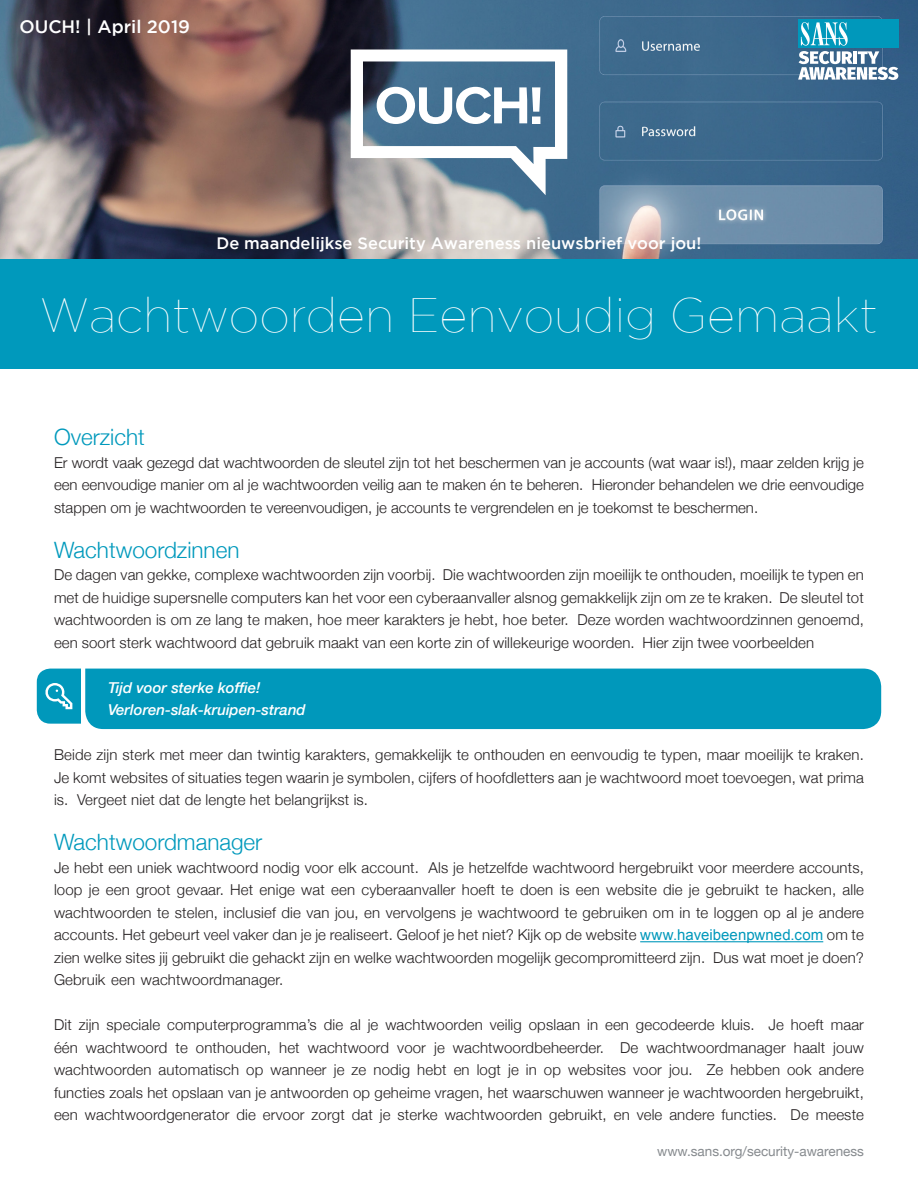
<style>
.page{position:relative;width:918px;height:1188px;background:#fff}
.page>*{position:absolute;margin:0;border:0;box-sizing:border-box;transform-origin:0 0}
.t1{font:100 48px "Gotham";color:#fff}
.MainText{font:300 22.5px "Helvetica Neue";color:#0099bc}
.t2{font:500 18px "Gotham";color:#fff}
.t3{font:500 16.5px "Gotham";color:#fff}
.MainText-2{font:300 15px/22.5px "Helvetica Neue";letter-spacing:.01em;color:#231f20}
.indents{font:italic 500 15px "Helvetica Neue";color:#fff}
.t4{font:13.5px "Helvetica Neue";color:#868a8e}
.s1{font-family:"Arial";font-weight:400;color:#0098bb}
</style>
<div class="page">
<div style="left:85px;top:669px;width:796px;height:60px;background:#0098bb"></div>
<hr style="left:640px;top:941px;width:183px;height:1px;background:#0098bb">
<img style="left:0;top:0;width:918px;height:259px">
<div style="left:0;top:259px;width:918px;height:110px;background:#0099bc"></div>
<svg style="left:351px;top:50px;width:216px;height:145px"></svg>
<div style="left:798px;top:19px;width:100px;height:29px;background:#0098bb"></div>
<svg style="left:798px;top:22px;width:100px;height:58px"></svg>
<svg style="left:37px;top:669px;width:44px;height:55px;background:#1da3c2"></svg>
<p class="t2" style="left:19px;top:16px;width:172px">OUCH! | April 2019</p>
<p class="t3" style="left:217px;top:233px;width:487px">De maandelijkse Security Awareness nieuwsbrief voor jou!</p>
<p class="t1" style="left:40px;top:289px;width:839px">Wachtwoorden Eenvoudig Gemaakt</p>
<p class="MainText" style="left:54px;top:419px;width:92px">Overzicht</p>
<p class="MainText-2" style="left:54px;top:450px;width:812px;text-align:right">Er wordt vaak gezegd dat wachtwoorden de sleutel zijn tot het beschermen van je accounts (wat waar is ,! ) maar zelden krijg je<br>Hieronder behandelen we drie eenvoudige</p>
<p class="MainText-2" style="left:54px;top:472px;width:706px">een eenvoudige manier om al je wachtwoorden veilig aan te maken én te beheren.<br>stappen om je wachtwoorden te vereenvoudigen je, accounts te vergrendelen en je toekomst te beschermen.</p>
<p class="MainText" style="left:54px;top:532px;width:187px">Wachtwoordzinnen</p>
<p class="MainText-2" style="left:443px;top:562px;width:423px">Die wachtwoorden zijn moeilijk te onthouden, moeilijk te typen en</p>
<p class="MainText-2" style="left:54px;top:562px;width:383px">De dagen van gekke, complexe wachtwoorden zijn voorbij.</p>
<p class="MainText-2" style="left:578px;top:585px;width:288px;text-indent:-524px">met de huidige supersnelle computers kan het voor een cyberaanvaller alsnog gemakkelijk zijn om ze te kraken.<br>Deze worden wachtwoordzinnen genoemd,</p>
<p class="MainText-2" style="left:779px;top:585px;width:86px">De sleutel tot</p>
<p class="MainText-2" style="left:54px;top:607px;width:516px">wachtwoorden is om ze lang te maken, hoe meer karakters je hebt, hoe beter.</p>
<p class="MainText-2" style="left:54px;top:630px;width:582px">een soort sterk wachtwoord dat gebruik maakt van een korte zin of willekeurige woorden.</p>
<p class="indents" style="left:108px;top:674px;width:154px">Tijd voor sterke koffie!</p>
<p class="indents" style="left:108px;top:697px;width:199px">Verloren-slak-kruipen-strand</p>
<p class="MainText-2" style="left:54px;top:742px;width:811px">Beide zijn sterk met meer dan twintig karakters, gemakkelijk te onthouden en eenvoudig te typen, maar moeilijk te kraken.</p>
<p class="MainText-2" style="left:54px;top:765px;width:811px">Je komt websites of situaties tegen waarin je symbolen, cijfers of hoofdletters aan je wachtwoord moet toevoegen, wat prima</p>
<p class="MainText-2" style="left:77px;top:787px;width:293px">Vergeet niet dat de lengte het belangrijkst is.</p>
<p class="MainText-2" style="left:642px;top:630px;width:173px">Hier zijn twee voorbeelden</p>
<p class="MainText-2" style="left:54px;top:787px;width:16px">is.</p>
<p class="MainText" style="left:54px;top:824px;width:210px">Wachtwoordmanager</p>
<p class="MainText-2" style="left:54px;top:855px;width:367px">Je hebt een uniek wachtwoord nodig voor elk account.</p>
<p class="MainText-2" style="left:54px;top:877px;width:812px">loop je een groot gevaar. Het enige wat een cyberaanvaller hoeft te doen is een website die je gebruikt te hacken, alle</p>
<p class="MainText-2" style="left:54px;top:900px;width:812px">wachtwoorden te stelen, inclusief die van jou, en vervolgens je wachtwoord te gebruiken om in te loggen op al je andere</p>
<p class="MainText-2" style="left:54px;top:922px;width:812px">accounts. Het gebeurt veel vaker dan je je realiseert. Geloof je het niet? Kijk op de website <span class="s1">www.haveibeenpwned.com</span> om te</p>
<p class="MainText-2" style="left:713px;top:945px;width:152px">Dus wat moet je doen?</p>
<p class="MainText-2" style="left:429px;top:855px;width:437px">Als je hetzelfde wachtwoord hergebruikt voor meerdere accounts,</p>
<p class="MainText-2" style="left:54px;top:945px;width:653px">zien welke sites jij gebruikt die gehackt zijn en welke wachtwoorden mogelijk gecompromitteerd zijn.<br>Gebruik een wachtwoordmanager.</p>
<p class="MainText-2" style="left:54px;top:1012px;width:19px">Dit</p>
<p class="MainText-2" style="left:79px;top:1012px;width:22px">zijn</p>
<p class="MainText-2" style="left:107px;top:1012px;width:55px">speciale</p>
<p class="MainText-2" style="left:167px;top:1012px;width:151px">computerprogramma s’</p>
<p class="MainText-2" style="left:324px;top:1012px;width:21px">die</p>
<p class="MainText-2" style="left:350px;top:1012px;width:12px">al</p>
<p class="MainText-2" style="left:368px;top:1012px;width:12px">je</p>
<p class="MainText-2" style="left:385px;top:1012px;width:99px">wachtwoorden</p>
<p class="MainText-2" style="left:490px;top:1012px;width:34px">veilig</p>
<p class="MainText-2" style="left:529px;top:1012px;width:53px">opslaan</p>
<p class="MainText-2" style="left:587px;top:1012px;width:12px">in</p>
<p class="MainText-2" style="left:605px;top:1012px;width:25px">een</p>
<p class="MainText-2" style="left:636px;top:1012px;width:80px">gecodeerde</p>
<p class="MainText-2" style="left:721px;top:1012px;width:35px">kluis.</p>
<p class="MainText-2" style="left:768px;top:1012px;width:17px">Je</p>
<p class="MainText-2" style="left:791px;top:1012px;width:35px">hoeft</p>
<p class="MainText-2" style="left:831px;top:1012px;width:35px">maar</p>
<p class="MainText-2" style="left:54px;top:1035px;width:25px">één</p>
<p class="MainText-2" style="left:86px;top:1035px;width:83px">wachtwoord</p>
<p class="MainText-2" style="left:175px;top:1035px;width:14px">te</p>
<p class="MainText-2" style="left:196px;top:1035px;width:77px">onthouden,</p>
<p class="MainText-2" style="left:279px;top:1035px;width:22px">het</p>
<p class="MainText-2" style="left:308px;top:1035px;width:83px">wachtwoord</p>
<p class="MainText-2" style="left:434px;top:1035px;width:12px">je</p>
<p class="MainText-2" style="left:397px;top:1035px;width:30px">voor</p>
<p class="MainText-2" style="left:453px;top:1035px;width:153px">wachtwoordbeheerder.</p>
<p class="MainText-2" style="left:620px;top:1035px;width:20px">De</p>
<p class="MainText-2" style="left:646px;top:1035px;width:141px">wachtwoordmanager</p>
<p class="MainText-2" style="left:794px;top:1035px;width:33px">haalt</p>
<p class="MainText-2" style="left:833px;top:1035px;width:32px">jouw</p>
<p class="MainText-2" style="left:54px;top:1057px;width:99px">wachtwoorden</p>
<p class="MainText-2" style="left:54px;top:1080px;width:812px">functies zoals het opslaan van je antwoorden op geheime vragen, het waarschuwen wanneer je wachtwoorden hergebruikt,</p>
<p class="MainText-2" style="left:816px;top:1102px;width:50px">meeste</p>
<p class="MainText-2" style="left:159px;top:1057px;width:82px">automatisch</p>
<p class="MainText-2" style="left:334px;top:1057px;width:12px">je</p>
<p class="MainText-2" style="left:373px;top:1057px;width:38px">nodig</p>
<p class="MainText-2" style="left:417px;top:1057px;width:31px">hebt</p>
<p class="MainText-2" style="left:477px;top:1057px;width:26px">logt</p>
<p class="MainText-2" style="left:508px;top:1057px;width:12px">je</p>
<p class="MainText-2" style="left:526px;top:1057px;width:12px">in</p>
<p class="MainText-2" style="left:568px;top:1057px;width:59px">websites</p>
<p class="MainText-2" style="left:669px;top:1057px;width:25px">jou.</p>
<p class="MainText-2" style="left:707px;top:1057px;width:18px">Ze</p>
<p class="MainText-2" style="left:730px;top:1057px;width:51px">hebben</p>
<p class="MainText-2" style="left:787px;top:1057px;width:26px">ook</p>
<p class="MainText-2" style="left:819px;top:1057px;width:47px">andere</p>
<p class="MainText-2" style="left:246px;top:1057px;width:19px">op</p>
<p class="MainText-2" style="left:270px;top:1057px;width:58px">wanneer</p>
<p class="MainText-2" style="left:352px;top:1057px;width:16px">ze</p>
<p class="MainText-2" style="left:454px;top:1057px;width:17px">en</p>
<p class="MainText-2" style="left:544px;top:1057px;width:19px">op</p>
<p class="MainText-2" style="left:633px;top:1057px;width:30px">voor</p>
<p class="MainText-2" style="left:85px;top:1102px;width:146px">wachtwoordgenerator</p>
<p class="MainText-2" style="left:237px;top:1102px;width:21px">die</p>
<p class="MainText-2" style="left:352px;top:1102px;width:23px">dat</p>
<p class="MainText-2" style="left:380px;top:1102px;width:12px">je</p>
<p class="MainText-2" style="left:398px;top:1102px;width:42px">sterke</p>
<p class="MainText-2" style="left:445px;top:1102px;width:99px">wachtwoorden</p>
<p class="MainText-2" style="left:549px;top:1102px;width:59px">gebruikt,</p>
<p class="MainText-2" style="left:637px;top:1102px;width:27px">vele</p>
<p class="MainText-2" style="left:669px;top:1102px;width:47px">andere</p>
<p class="MainText-2" style="left:722px;top:1102px;width:57px">functies.</p>
<p class="MainText-2" style="left:791px;top:1102px;width:20px">De</p>
<p class="MainText-2" style="left:312px;top:1102px;width:35px">zorgt</p>
<p class="MainText-2" style="left:54px;top:1102px;width:25px">een</p>
<p class="MainText-2" style="left:263px;top:1102px;width:43px">ervoor</p>
<p class="MainText-2" style="left:614px;top:1102px;width:17px">en</p>
<p class="t4" style="left:657px;top:1142px;width:208px">www.sans.org/security-awareness</p>
</div>
